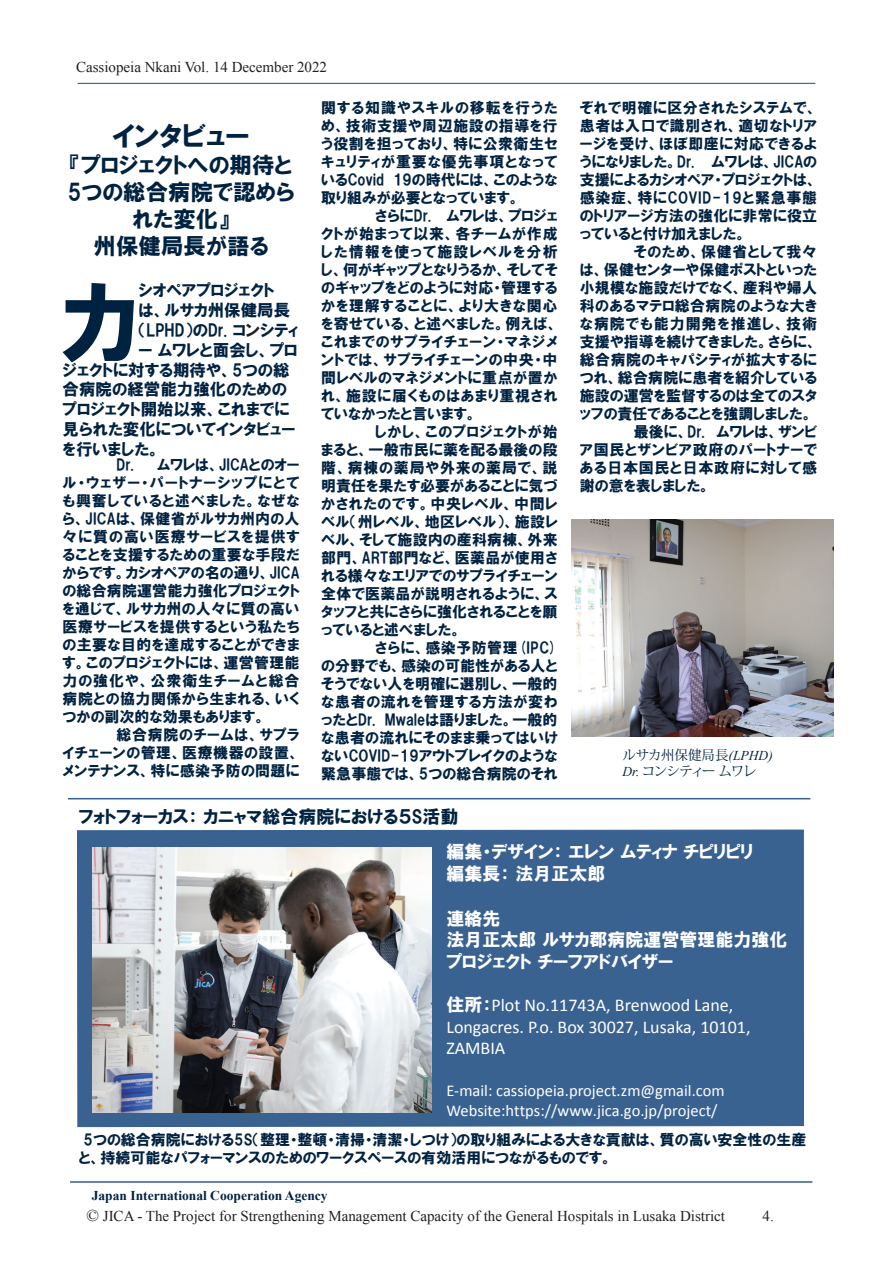
<style>
.page{position:relative;width:893px;height:1263px;background:#fff}
.page>*{position:absolute;margin:0;border:0;box-sizing:border-box;transform-origin:0 0}
.t1{font:93.75px "HGP Soei Kakugothic UB";color:#002241}
.t2{font:28.5px "HGP Soei Kakugothic UB";color:#002241}
.t3{font:22.5px/27px "HGP Soei Kakugothic UB";color:#002241;text-align:center}
.t4{font:18px/21.6px "Calibri";color:#fff}
.t5{font:18px/21.6px "HGP Soei Kakugothic UB";color:#fff}
.t6{font:18px "HGP Soei Kakugothic UB";color:#002241}
.t7{font:16.5px "HGP Soei Kakugothic UB";color:#002241}
.t8{font:16.5px/19.8px "Calibri";color:#fff}
.t9{font:15px/18px "HGP Soei Kakugothic UB";letter-spacing:.01em;color:#002241;text-align:justify}
.t10{font:15px "Times New Roman";color:#231f20}
.t11{font:15px "HGP Soei Kakugothic UB";letter-spacing:.045em;color:#002241}
.t12{font:15px "HGP Soei Kakugothic UB";letter-spacing:.03em;color:#002241}
.t13{font:15px "HGP Soei Kakugothic UB";letter-spacing:.065em;color:#002241}
.t14{font:15px "HGP Soei Kakugothic UB";letter-spacing:.04em;color:#002241}
.t15{font:700 13.5px "Times New Roman";color:#002241}
.t16{font:13.5px/16.2px "Koz Min Pr 6 N";letter-spacing:-.05em;color:#002241}
.s1{color:#231f20}
.s2{font-family:"Times New Roman";font-style:italic}
.s3{font-family:"HGP Soei Kakugothic UB"}
.s4{font-size:16.5px}
</style>
<div class="page">
<hr style="left:70px;top:1181px;width:742px;height:2px;background:#355f8e">
<hr style="left:78px;top:83px;width:737px;height:1px;background:#355f8e">
<div style="left:77px;top:829px;width:727px;height:298px;background:#3a6291"></div>
<img style="left:93px;top:848px;width:338px;height:265px">
<img style="left:572px;top:519px;width:261px;height:217px">
<hr style="left:68px;top:798px;width:742px;height:1px;background:#355f8e">
<p class="t10" style="left:76px;top:57px;width:253px">Cassiopeia Nkani Vol. 14 December 2022</p>
<h2 class="t2" style="left:113px;top:122px;width:139px">インタビュー</h2>
<h3 class="t3" style="left:67px;top:151px;width:229px">『プロジェクトへの期待と<br>5つの総合病院で認められた変化』<br>州保健局長が語る</h3>
<h1 class="t1" style="left:62px;top:275px;width:78px">カ</h1>
<p class="t7" style="left:138px;top:282px;width:138px">シオペアプロジェクト</p>
<p class="t7" style="left:138px;top:302px;width:153px">は、ルサカ州保健局長</p>
<p class="t7" style="left:138px;top:322px;width:161px">（LPHD）のDr. コ<span class="s1">ン</span>シティ</p>
<p class="t7" style="left:138px;top:342px;width:161px">ー ムワレと面会し、プロ</p>
<p class="t7" style="left:63px;top:361px;width:228px">ジェクトに対する期待や、5つの総</p>
<p class="t7" style="left:63px;top:381px;width:226px">合病院の経営能力強化のための</p>
<p class="t7" style="left:63px;top:401px;width:229px">プロジェクト開始以来、これまでに</p>
<p class="t7" style="left:63px;top:421px;width:234px">見られた変化についてインタビュー</p>
<p class="t7" style="left:63px;top:441px;width:99px">を行いました。</p>
<p class="t9" style="left:63px;top:455px;width:239px;text-indent:54px">Dr. ムワレは、JICAとのオール・ウェザー・パートナーシップにとても興奮していると述べました。なぜなら、JICAは、保健省がルサカ州内の人々に質の高い医療サービスを提供することを支援するための重要な手段だからです。カシオペアの名の通り、JICAの総合病院運営能力強化プロジェクトを通じて、ルサカ州の人々に質の高い医療サービスを提供するという私たちの主要な目的を達成することができます。このプロジェクトには、運営管理能力の強化や、公衆衛生チームと総合病院との協力関係から生まれる、いくつかの副次的な効果もあります。</p>
<p class="t9" style="left:63px;top:725px;width:239px;text-indent:54px">総合病院のチームは、サプライチェーンの管理、医療機器の設置、メンテナンス、特に感染予防の問題に</p>
<p class="t9" style="left:321px;top:98px;width:238px">関する知識やスキルの移転を行うため、技術支援や周辺施設の指導を行う役割を担っており、特に公衆衛生セキュリティが重要な優先事項となっているCovid 19の時代には、このような取り組みが必要となっています。</p>
<p class="t9" style="left:321px;top:206px;width:238px;text-indent:54px">さらにDr. ムワレは、プロジェクトが始まって以来、各チームが作成した情報を使って施設レベルを分析し、何がギャップとなりうるか、そしてそのギャップをどのように対応・管理するかを理解することに、より大きな関心を寄せている、と述べました。例えば、これまでのサプライチェーン・マネジメントでは、サプライチェーンの中央・中間レベルのマネジメントに重点が置かれ、施設に届くものはあまり重視されていなかったと言います。</p>
<p class="t9" style="left:321px;top:422px;width:238px;text-indent:54px">しかし、このプロジェクトが始まると、一般市民に薬を配る最後の段階、病棟の薬局や外来の薬局で、説明責任を果たす必要があることに気づかされたのです。中央レベル、中間レベル（州レベル、地区レベル）、施設レベル、そして施設内の産科病棟、外来部門、ART部門など、医薬品が使用される様々なエリアでのサプライチェーン全体で医薬品が説明されるように、スタッフと共にさらに強化されることを願っていると述べました。</p>
<p class="t9" style="left:321px;top:638px;width:238px;text-indent:54px">さらに、感染予防管理(IPC)の分野でも、感染の可能性がある人とそうでない人を明確に選別し、一般的な患者の流れを管理する方法が変わったとDr. Mwaleは語りました。一般的な患者の流れにそのまま乗ってはいけないCOVID-19アウトブレイクのような緊急事態では、5つの総合病院のそれ</p>
<p class="t6" style="left:79px;top:807px;width:381px">フォトフォーカス： カニャマ総合病院における５S活動</p>
<p class="t9" style="left:580px;top:98px;width:239px">ぞれで明確に区分されたシステムで、患者は入口で識別され、適切なトリアージを受け、ほぼ即座に対応できるようになりました。Dr. ムワレは、JICAの支援によるカシオペア・プロジェクトは、感染症、特にCOVID-19と緊急事態のトリアージ方法の強化に非常に役立っていると付け加えました。</p>
<p class="t14" style="left:634px;top:244px;width:185px">そのため、保健省として我々</p>
<p class="t9" style="left:580px;top:260px;width:239px">は、保健センターや保健ポストといった</p>
<p class="t9" style="left:580px;top:278px;width:239px">小規模な施設だけでなく、産科や婦人</p>
<p class="t9" style="left:580px;top:296px;width:239px">科のあるマテロ総合病院のような大き</p>
<p class="t13" style="left:580px;top:316px;width:239px">な病院でも能力開発を推進し、技術</p>
<p class="t9" style="left:580px;top:332px;width:239px">支援や指導を続けてきました。さらに、</p>
<p class="t12" style="left:580px;top:352px;width:239px">総合病院のキャパシティが拡大するに</p>
<p class="t9" style="left:580px;top:368px;width:239px">つれ、総合病院に患者を紹介している</p>
<p class="t9" style="left:580px;top:386px;width:239px">施設の運営を監督するのは全てのスタ</p>
<p class="t9" style="left:580px;top:404px;width:234px">ッフの責任であることを強調しました。</p>
<p class="t9" style="left:634px;top:422px;width:185px">最後に、Dr. ムワレは、ザンビ</p>
<p class="t11" style="left:580px;top:442px;width:239px">ア国民とザンビア政府のパートナーで</p>
<p class="t11" style="left:580px;top:460px;width:239px">ある日本国民と日本政府に対して感</p>
<p class="t9" style="left:580px;top:476px;width:132px">謝の意を表しました。</p>
<p class="t16" style="left:622px;top:747px;width:152px">ルサカ州保健局長<span class="s2">(LPHD)<br>Dr.</span> コンシティームワレ</p>
<p class="t5" style="left:446px;top:841px;width:308px">編集・デザイン： エレン ムティナ チピリピリ編集長： 法月正太郎</p>
<p class="t5" style="left:446px;top:907px;width:343px">連絡先<br>法月正太郎 ルサカ郡病院運営管理能力強化プロジェクト チーフアドバイザー</p>
<p class="t4" style="left:446px;top:994px;width:306px"><span class="s3">住所：</span>Plot No.11743A, Brenwood Lane,<br>Longacres. P.o. Box 30027, Lusaka, 10101,<br>ZAMBIA</p>
<p class="t8" style="left:446px;top:1080px;width:280px">E-mail: cassiopeia.project.zm@gmail.com<br>Website:https://www.jica.go.jp/project/</p>
<p class="t9" style="left:79px;top:1131px;width:729px;text-indent:5px">5つの総合病院における5S（整理・整頓・清掃・清潔・しつけ）の取り組みによる大きな貢献は、質の高い安全性の生産と、持続可能なパフォーマンスのためのワークスペースの有効活用につながるものです。</p>
<p class="t15" style="left:92px;top:1186px;width:237px">Japan International Cooperation Agency</p>
<p class="t10" style="left:87px;top:1205px;width:640px"><span class="s4">©</span> JICA - The Project for Strengthening Management Capacity of the General Hospitals in Lusaka District</p>
<p class="t10" style="left:762px;top:1205px;width:13px">4.</p>
</div>
